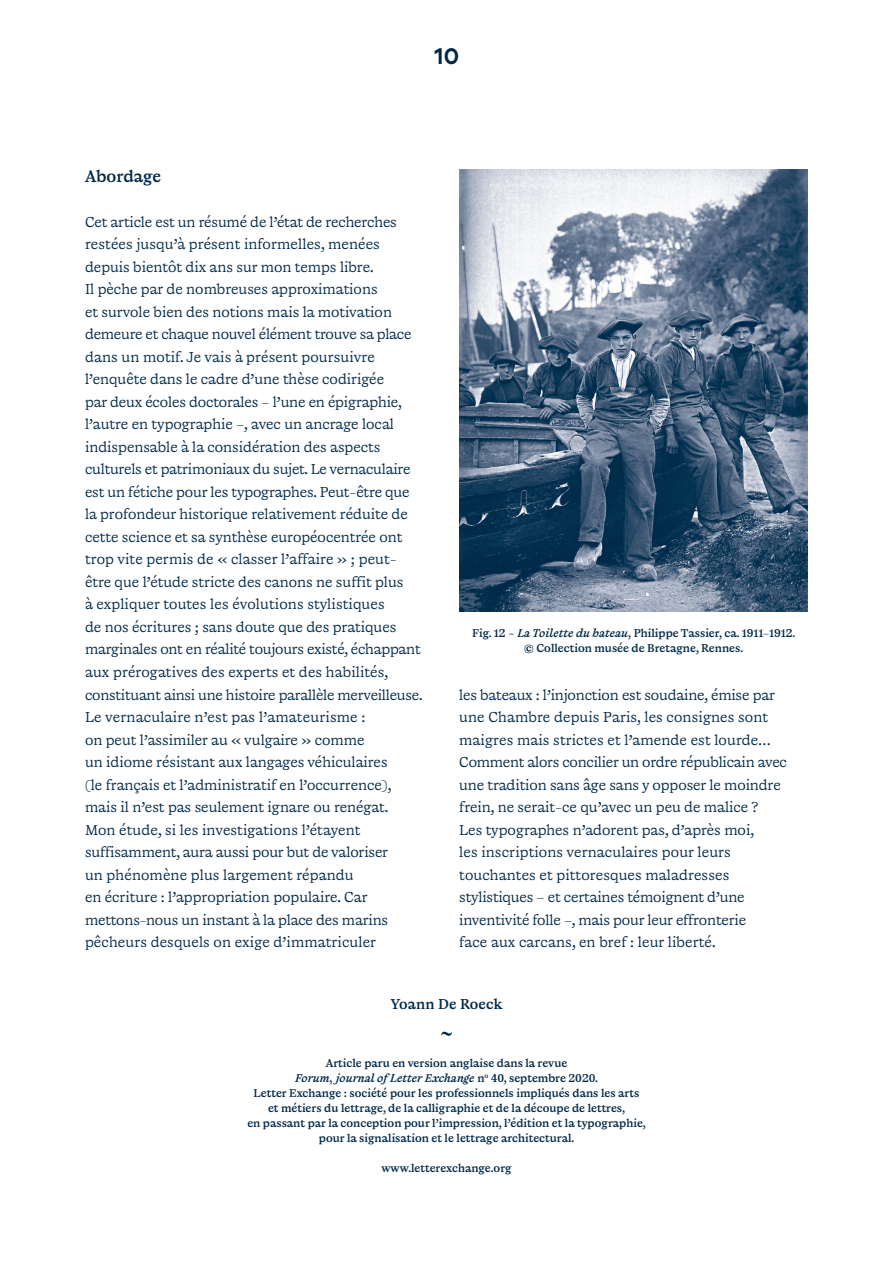
<style>
.page{position:relative;width:893px;height:1263px;background:#fff}
.page>*{position:absolute;margin:0;border:0;box-sizing:border-box;transform-origin:0 0}
.t1{font:700 22.5px "Munken Sans";color:#022949}
.INTERTITRES{font:500 16.5px "Capraia";color:#022949}
.TEXTE-COURANT{font:300 14.25px/22.5px "Capraia";color:#022949}
.SIGNATURE-PIGE{font:500 14.25px "Capraia";letter-spacing:.01em;color:#022949}
.LEGENDES{font:500 11.25px/15px "Capraia";color:#022949;text-align:center}
.s1{font-style:italic}
</style>
<div class="page">
<svg style="left:441px;top:1032px;width:11px;height:4px"></svg>
<img style="left:459px;top:169px;width:349px;height:443px">
<h1 class="t1" style="left:434px;top:39px;width:27px">10</h1>
<p class="INTERTITRES" style="left:85px;top:166px;width:78px">Abordage</p>
<p class="TEXTE-COURANT" style="left:85px;top:211px;width:339px">Cet article est un résumé de l’état de recherches restées jusqu’à présent informelles, menées depuis bientôt dix ans sur mon temps libre.<br>Il pèche par de nombreuses approximations<br>et survole bien des notions mais la motivation demeure et chaque nouvel élément trouve sa place dans un motif. Je vais à présent poursuivre l’enquête dans le cadre d’une thèse codirigée<br>par deux écoles doctorales – l’une en épigraphie, l’autre en typographie –, avec un ancrage local indispensable à la considération des aspects culturels et patrimoniaux du sujet. Le vernaculaire est un fétiche pour les typographes. Peut-être que la profondeur historique relativement réduite de cette science et sa synthèse européocentrée ont trop vite permis de « classer l’affaire » ; peut&shy;être que l’étude stricte des canons ne suffit plus<br>à expliquer toutes les évolutions stylistiques<br>de nos écritures ; sans doute que des pratiques marginales ont en réalité toujours existé, échappant aux prérogatives des experts et des habilités, constituant ainsi une histoire parallèle merveilleuse.<br>Le vernaculaire n’est pas l’amateurisme :<br>on peut l’assimiler au « vulgaire » comme<br>un idiome résistant aux langages véhiculaires<br>(le français et l’administratif en l’occurrence), mais il n’est pas seulement ignare ou renégat.</p>
<p class="TEXTE-COURANT" style="left:85px;top:818px;width:305px">Mon étude, si les investigations l’étayent suffisamment, aura aussi pour but de valoriser un phénomène plus largement répandu<br>en écriture : l’appropriation populaire. Car mettons-nous un instant à la place des marins pêcheurs desquels on exige d’immatriculer</p>
<p class="LEGENDES" style="left:472px;top:626px;width:325px">Fig. 12 ~ <span class="s1">La Toilette du bateau</span>, Philippe Tassier, ca. 1911–1912. © Collection musée de Bretagne, Rennes.</p>
<p class="TEXTE-COURANT" style="left:459px;top:683px;width:329px">les bateaux : l’injonction est soudaine, émise par une Chambre depuis Paris, les consignes sont maigres mais strictes et l’amende est lourde… Comment alors concilier un ordre républicain avec une tradition sans âge sans y opposer le moindre frein, ne serait-ce qu’avec un peu de malice ?</p>
<p class="TEXTE-COURANT" style="left:459px;top:818px;width:296px">Les typographes n’adorent pas, d’après moi, les inscriptions vernaculaires pour leurs touchantes et pittoresques maladresses stylistiques – et certaines témoignent d’une inventivité folle –, mais pour leur effronterie face aux carcans, en bref : leur liberté.</p>
<p class="SIGNATURE-PIGE" style="left:391px;top:995px;width:114px">Yoann De Roeck</p>
<p class="LEGENDES" style="left:295px;top:1056px;width:304px">Article paru en version anglaise dans la revue<br><span class="s1">Forum</span>, <span class="s1">journal of Letter Exchange</span> n<sup>o</sup> 40, septembre 2020.</p>
<p class="LEGENDES" style="left:247px;top:1086px;width:400px">Letter Exchange : société pour les professionnels impliqués dans les arts et métiers du lettrage, de la calligraphie et de la découpe de lettres,<br>en passant par la conception pour l’impression, l’édition et la typographie, pour la signalisation et le lettrage architectural.</p>
<p class="LEGENDES" style="left:381px;top:1161px;width:132px">www.letterexchange.org</p>
</div>
